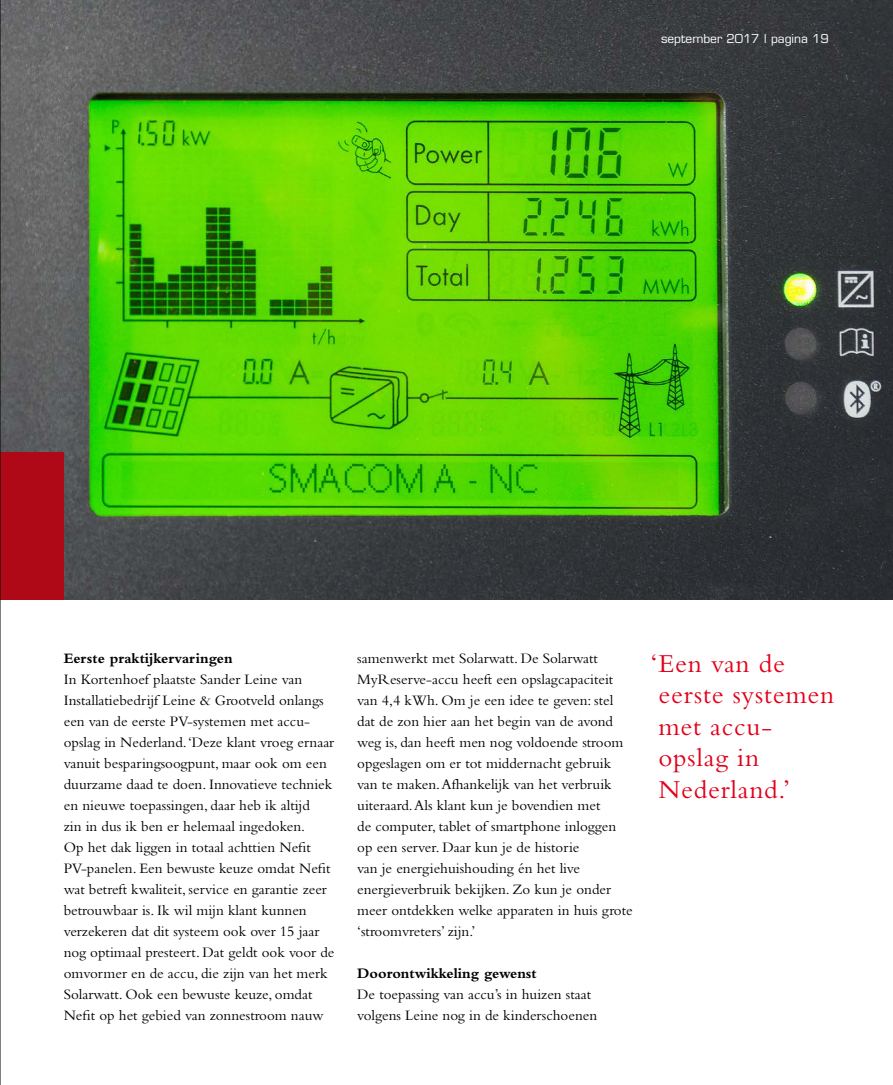
<style>
.page{position:relative;width:893px;height:1085px;background:#fff}
.page>*{position:absolute;margin:0;border:0;box-sizing:border-box;transform-origin:0 0}
.t1{font:27px/31.5px "Bembo";letter-spacing:.03em;color:#e2001a}
.t2{font:15px/21px "Bembo";color:#000}
.t3{font:700 15px "Bembo";color:#000}
.t4{font:12px "Eurostile";color:#fff}
</style>
<div class="page">
<img style="left:1px;top:0;width:892px;height:599px">
<div style="left:0;top:452px;width:64px;height:147px;background:#af0917"></div>
<hr style="left:0;top:0;width:1px;height:1084px;background:#000">
<p class="t4" style="left:661px;top:31px;width:169px">september 2017 | pagina 19</p>
<p class="t3" style="left:64px;top:649px;width:170px">Eerste praktijkervaringen</p>
<p class="t2" style="left:64px;top:668px;width:272px">In Kortenhoef plaatste Sander Leine van Installatiebedrijf Leine &amp; Grootveld onlangs een van de eerste PV-systemen met accu&shy;opslag in Nederland. ‘Deze klant vroeg ernaar vanuit besparingsoogpunt, maar ook om een duurzame daad te doen. Innovatieve techniek en nieuwe toepassingen, daar heb ik altijd<br>zin in dus ik ben er helemaal ingedoken.<br>Op het dak liggen in totaal achttien Nefit PV-panelen. Een bewuste keuze omdat Nefit wat betreft kwaliteit, service en garantie zeer betrouwbaar is. Ik wil mijn klant kunnen verzekeren dat dit systeem ook over 15 jaar nog optimaal presteert. Dat geldt ook voor de omvormer en de accu, die zijn van het merk Solarwatt. Ook een bewuste keuze, omdat Nefit op het gebied van zonnestroom nauw</p>
<p class="t2" style="left:357px;top:647px;width:277px">samenwerkt met Solarwatt. De Solarwatt MyReserve-accu heeft een opslagcapaciteit van 4,4 kWh. Om je een idee te geven: stel dat de zon hier aan het begin van de avond weg is, dan heeft men nog voldoende stroom opgeslagen om er tot middernacht gebruik van te maken. Afhankelijk van het verbruik uiteraard. Als klant kun je bovendien met<br>de computer, tablet of smartphone inloggen op een server. Daar kun je de historie<br>van je energiehuishouding én het live energieverbruik bekijken. Zo kun je onder meer ontdekken welke apparaten in huis grote ‘stroomvreters’ zijn.’</p>
<p class="t3" style="left:357px;top:964px;width:181px">Doorontwikkeling gewenst</p>
<p class="t2" style="left:357px;top:983px;width:241px">De toepassing van accu’s in huizen staat volgens Leine nog in de kinderschoenen</p>
<h1 class="t1" style="left:651px;top:647px;width:185px">‘Een van de eerste systemen met accu&shy;opslag in<br>Nederland.’</h1>
</div>
